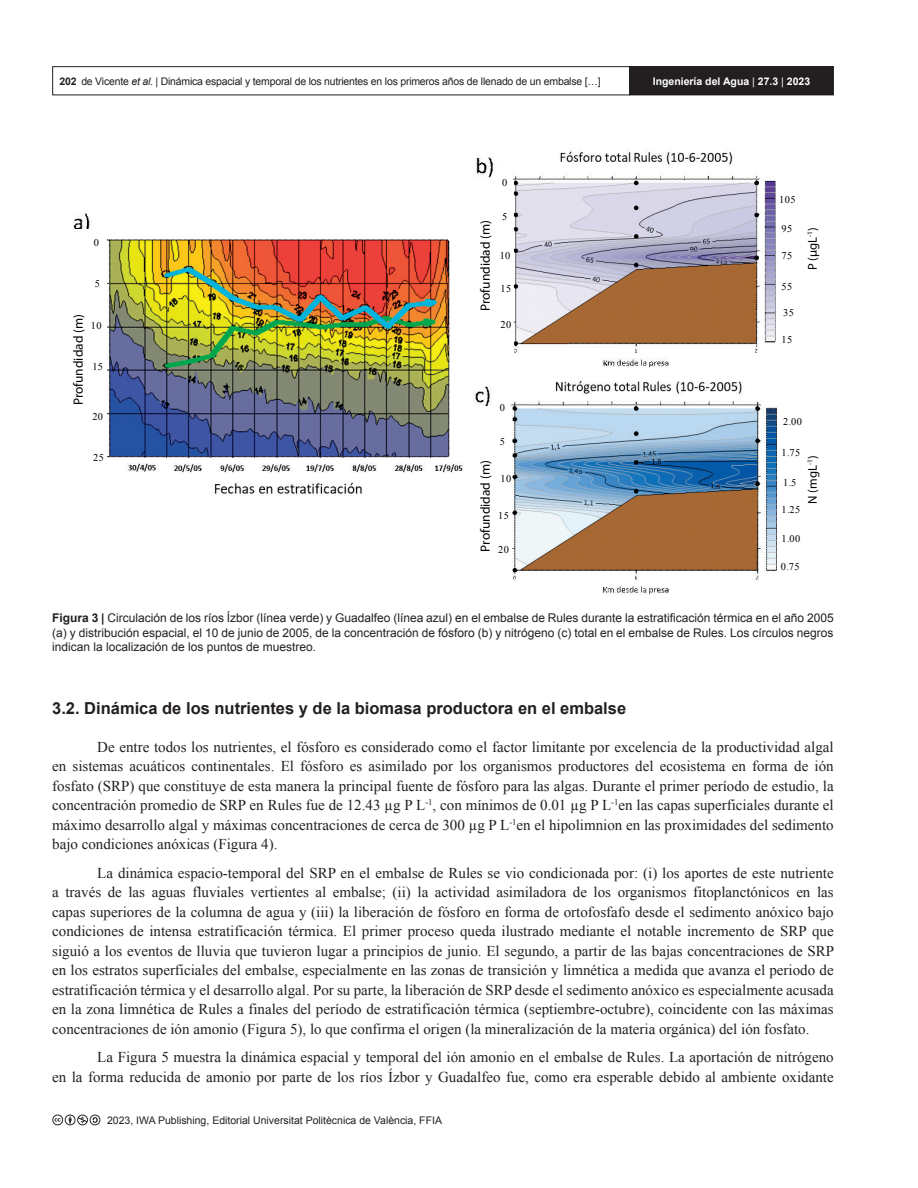
<style>
.page{position:relative;width:918px;height:1188px;background:#fff}
.page>*{position:absolute;margin:0;border:0;box-sizing:border-box;transform-origin:0 0}
.AI_SUBTITULO{font:700 16.5px "Arial";color:#231f20}
.AI_TEXTO_esp{font:15px/19.5px "Times New Roman";color:#231f20;text-align:justify}
.t1{font:13.35px "Myriad Pro";color:#000001}
.t2{font:12.75px "Myriad Pro";color:#000001}
.AI_PIE_DE_FIGURA{font:12px/14.4px "Arial";color:#231f20;text-align:justify}
.t3{font:10.5px "Arial";letter-spacing:-.02em;color:#231f20}
.t4{font:10.5px "Arial";color:#231f20}
.t5{font:700 10.5px "Arial";color:#fff}
.t6{font:10.35px "Times New Roman";letter-spacing:.04em;color:#000001}
.s1{font-weight:700}
.s2{font-style:italic}
.s3{font-weight:400}
</style>
<div class="page">
<div style="left:52px;top:66px;width:578px;height:29px;border:1px solid #231f20"></div>
<div style="left:630px;top:67px;width:203px;height:28px;background:#231f20"></div>
<div style="left:629px;top:66px;width:205px;height:29px;border:1px solid #231f20"></div>
<svg style="left:52px;top:1115px;width:48px;height:10px"></svg>
<img style="left:73px;top:151px;width:704px;height:444px">
<svg style="left:775px;top:160px;width:2px;height:189px"></svg>
<svg style="left:474px;top:168px;width:40px;height:201px"></svg>
<svg style="left:473px;top:395px;width:39px;height:195px"></svg>
<svg style="left:73px;top:229px;width:34px;height:250px"></svg>
<p class="t3" style="left:59px;top:74px;width:543px"><span class="s1">202</span> de Vicente <span class="s2">et al</span>. | Dinámica espacial y temporal de los nutrientes en los primeros años de llenado de un embalse […]</p>
<p class="t5" style="left:653px;top:74px;width:159px">Ingeniería del Agua <span class="s3">|</span> 27.3 <span class="s3">|</span> 2023</p>
<p class="t6" style="left:94px;top:235px;width:7px">0</p>
<p class="t6" style="left:95px;top:277px;width:7px">5</p>
<p class="t1" style="left:70px;top:405px;width:93px;rotate:-90deg">Profundidad (m)</p>
<p class="t6" style="left:91px;top:319px;width:12px">10</p>
<p class="t6" style="left:92px;top:360px;width:12px">15</p>
<p class="t6" style="left:92px;top:409px;width:12px">20</p>
<p class="t6" style="left:93px;top:451px;width:12px">25</p>
<p class="t6" style="left:502px;top:175px;width:7px">0</p>
<p class="t1" style="left:477px;top:311px;width:93px;rotate:-90deg">Profundidad (m)</p>
<p class="t6" style="left:502px;top:210px;width:7px">5</p>
<p class="t6" style="left:500px;top:249px;width:12px">10</p>
<p class="t6" style="left:501px;top:281px;width:12px">15</p>
<p class="t6" style="left:501px;top:317px;width:12px">20</p>
<p class="t6" style="left:500px;top:401px;width:7px">0</p>
<p class="t6" style="left:500px;top:435px;width:7px">5</p>
<p class="t1" style="left:477px;top:552px;width:93px;rotate:-90deg">Profundidad (m)</p>
<p class="t6" style="left:501px;top:471px;width:12px">10</p>
<p class="t6" style="left:498px;top:509px;width:12px">15</p>
<p class="t6" style="left:498px;top:542px;width:12px">20</p>
<p class="t6" style="left:779px;top:193px;width:18px">105</p>
<p class="t6" style="left:782px;top:222px;width:12px">95</p>
<p class="t6" style="left:782px;top:249px;width:12px">75</p>
<p class="t6" style="left:782px;top:280px;width:12px">55</p>
<p class="t6" style="left:783px;top:306px;width:12px">35</p>
<p class="t6" style="left:782px;top:333px;width:12px">15</p>
<p class="t2" style="left:805px;top:270px;width:44px;rotate:-90deg">P (µgL<sup>-1</sup>)</p>
<p class="t6" style="left:783px;top:415px;width:20px">2.00</p>
<p class="t6" style="left:782px;top:446px;width:20px">1.75</p>
<p class="t6" style="left:783px;top:475px;width:15px">1.5</p>
<p class="t6" style="left:782px;top:502px;width:20px">1.25</p>
<p class="t2" style="left:805px;top:504px;width:50px;rotate:-90deg">N (mgL<sup>-1</sup>)</p>
<p class="t6" style="left:782px;top:532px;width:20px">1.00</p>
<p class="t6" style="left:781px;top:560px;width:20px">0.75</p>
<p class="AI_PIE_DE_FIGURA" style="left:52px;top:611px;width:783px"><span class="s1">Figura 3 |</span> Circulación de los ríos Ízbor (línea verde) y Guadalfeo (línea azul) en el embalse de Rules durante la estratificación térmica en el año 2005 (a) y distribución espacial, el 10 de junio de 2005, de la concentración de fósforo (b) y nitrógeno (c) total en el embalse de Rules. Los círculos negros indican la localización de los puntos de muestreo.</p>
<p class="AI_SUBTITULO" style="left:52px;top:698px;width:576px">3.2. Dinámica de los nutrientes y de la biomasa productora en el embalse</p>
<p class="AI_TEXTO_esp" style="left:52px;top:737px;width:783px;text-indent:45px">De entre todos los nutrientes, el fósforo es considerado como el factor limitante por excelencia de la productividad algal en sistemas acuáticos continentales. El fósforo es asimilado por los organismos productores del ecosistema en forma de ión fosfato (SRP) que constituye de esta manera la principal fuente de fósforo para las algas. Durante el primer período de estudio, la concentración promedio de SRP en Rules fue de 12.43 µg P L<sup>-1</sup>, con mínimos de 0.01 µg P L<sup>-1</sup>en las capas superficiales durante el máximo desarrollo algal y máximas concentraciones de cerca de 300 µg P L<sup>-1</sup>en el hipolimnion en las proximidades del sedimento bajo condiciones anóxicas (Figura 4).</p>
<p class="AI_TEXTO_esp" style="left:52px;top:863px;width:784px;text-indent:45px">La dinámica espacio-temporal del SRP en el embalse de Rules se vio condicionada por: (i) los aportes de este nutriente a través de las aguas fluviales vertientes al embalse; (ii) la actividad asimiladora de los organismos fitoplanctónicos en las capas superiores de la columna de agua y (iii) la liberación de fósforo en forma de ortofosfafo desde el sedimento anóxico bajo condiciones de intensa estratificación térmica. El primer proceso queda ilustrado mediante el notable incremento de SRP que siguió a los eventos de lluvia que tuvieron lugar a principios de junio. El segundo, a partir de las bajas concentraciones de SRP en los estratos superficiales del embalse, especialmente en las zonas de transición y limnética a medida que avanza el periodo de estratificación térmica y el desarrollo algal. Por su parte, la liberación de SRP desde el sedimento anóxico es especialmente acusada en la zona limnética de Rules a finales del período de estratificación térmica (septiembre-octubre), coincidente con las máximas concentraciones de ión amonio (Figura 5), lo que confirma el origen (la mineralización de la materia orgánica) del ión fosfato.</p>
<p class="AI_TEXTO_esp" style="left:52px;top:1047px;width:783px;text-align:right">La Figura 5 muestra la dinámica espacial y temporal del ión amonio en el embalse de Rules. La aportación de nitrógeno<br>en la forma reducida de amonio por parte de los ríos Ízbor y Guadalfeo fue, como era esperable debido al ambiente oxidante</p>
<p class="t4" style="left:107px;top:1113px;width:336px">2023, IWA Publishing, Editorial Universitat Politècnica de València, FFIA</p>
</div>
